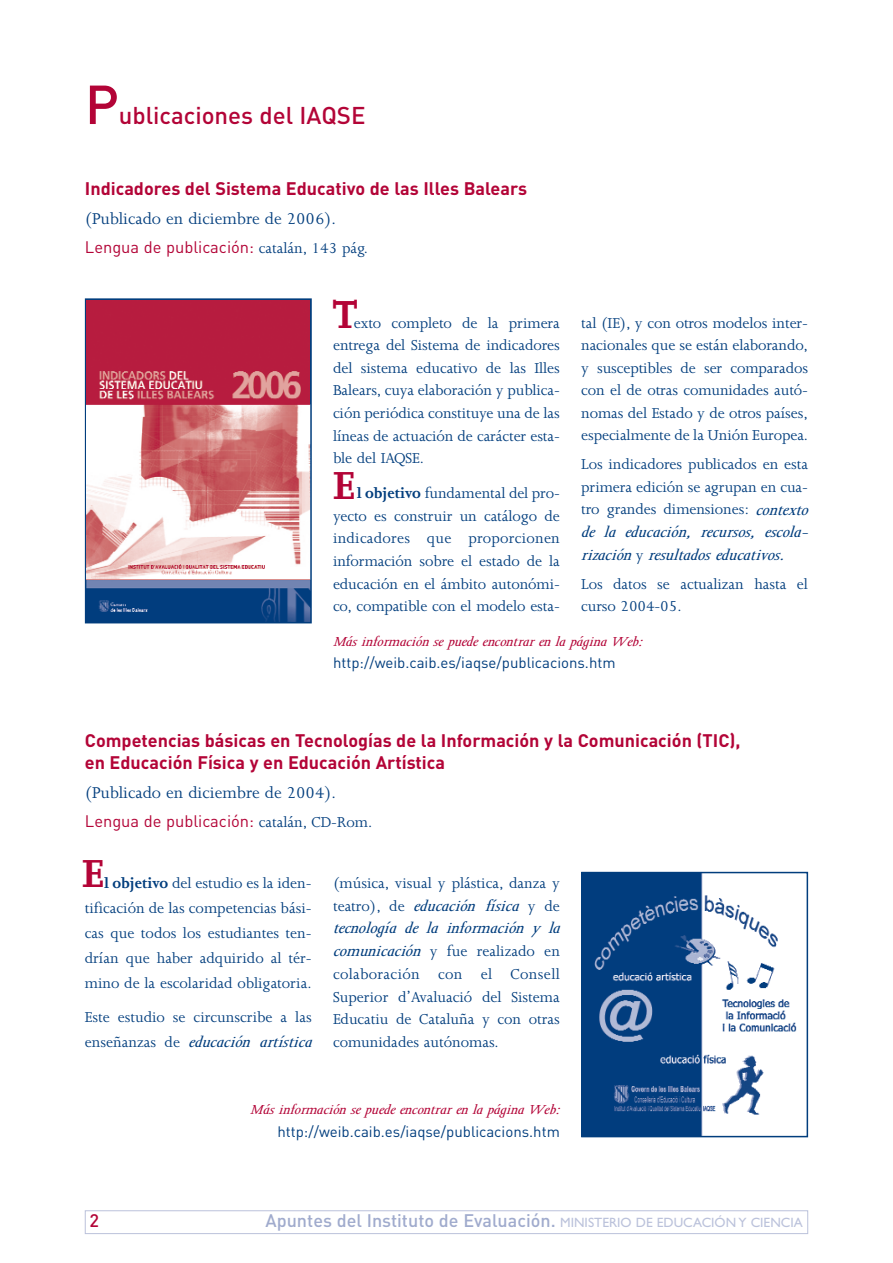
<style>
.page{position:relative;width:893px;height:1263px;background:#fff}
.page>*{position:absolute;margin:0;border:0;box-sizing:border-box;transform-origin:0 0}
.t1{font:500 54px "DIN";color:#b30437}
.t2{font:700 45px "Joanna";color:#b30437}
.t3{font:500 24px "DIN";color:#b30437}
.t4{font:700 18px/22.5px "DIN";color:#b30437}
.t5{font:500 18px "DIN";color:#a0abcd}
.t6{font:18px "Joanna";color:#013d7d}
.t7{font:500 18px "DIN";color:#b30437}
.t8{font:italic 17.25px/22.8px "Joanna";color:#013d7d;scale:1.2 1}
.t9{font:16.5px/22.5px "Joanna";letter-spacing:-.005em;color:#013d7d;text-align:justify}
.t10{font:16.5px "DIN";color:#b30437}
.t11{font:italic 15px "Joanna";color:#b30437;scale:1.2 1}
.t12{font:15px "DIN";color:#013d7d}
.s1{font-family:"Joanna";color:#013d7d}
.s2{font-weight:700}
.s3{font-style:italic;font-size:17.25px}
.s4{font-style:normal;font-size:16.5px}
.s5{font-family:"Gill Sans";font-weight:400;font-size:13.5px;color:#bbc2db}
</style>
<div class="page">
<div style="left:85px;top:1210px;width:723px;height:24px;border:1px solid #bbc2db"></div>
<img style="left:88px;top:579px;width:221px;height:41px">
<div style="left:85px;top:298px;width:227px;height:325px;border:2px solid #013d7d"></div>
<img style="left:87px;top:300px;width:223px;height:279px">
<img style="left:584px;top:875px;width:213px;height:259px">
<div style="left:581px;top:872px;width:227px;height:265px;border:2px solid #013d7d"></div>
<h1 class="t1" style="left:85px;top:85px;width:35px">P</h1>
<h3 class="t3" style="left:119px;top:107px;width:248px">ublicaciones del IAQSE</h3>
<p class="t4" style="left:85px;top:179px;width:443px">Indicadores del Sistema Educativo de las Illes Balears</p>
<p class="t6" style="left:85px;top:212px;width:253px">(Publicado en diciembre de 2006).</p>
<p class="t10" style="left:85px;top:241px;width:284px">Lengua de publicación: <span class="s1">catalán, 143 pág.</span></p>
<h2 class="t2" style="left:332px;top:298px;width:28px">T</h2>
<p class="t9" style="left:333px;top:313px;width:228px;text-indent:21px">exto completo de la primera entrega del Sistema de indicadores del sistema educativo de las Illes Balears, cuya elaboración y publica&shy;ción periódica constituye una de las líneas de actuación de carácter esta&shy;ble del IAQSE.</p>
<p class="t9" style="left:333px;top:484px;width:228px;text-indent:24px"><span class="s2">l objetivo</span> fundamental del pro&shy;yecto es construir un catálogo de indicadores que proporcionen información sobre el estado de la educación en el ámbito autonómi&shy;co, compatible con el modelo esta-</p>
<h2 class="t2" style="left:333px;top:469px;width:23px">E</h2>
<p class="t9" style="left:581px;top:313px;width:228px">tal (IE), y con otros modelos inter&shy;nacionales que se están elaborando, y susceptibles de ser comparados con el de otras comunidades autó&shy;nomas del Estado y de otros países, especialmente de la Unión Europea.</p>
<p class="t9" style="left:581px;top:455px;width:232px;text-align:left">Los indicadores publicados en esta primera edición se agrupan en cua&shy;tro grandes dimensiones: <span class="s3">contexto</span></p>
<p class="t8" style="left:581px;top:522px;width:194px">de la educación, recursos, escola&shy;rización <span class="s4">y</span> resultados educativos.</p>
<p class="t9" style="left:581px;top:574px;width:228px">Los datos se actualizan hasta el curso 2004-05.</p>
<p class="t11" style="left:333px;top:636px;width:262px">Más información se puede encontrar en la pág ina Web:</p>
<p class="t12" style="left:333px;top:657px;width:284px">http://weib.caib.es/iaqse/publicacions.htm</p>
<p class="t4" style="left:85px;top:731px;width:657px">Competencias básicas en Tecnologías de la Información y la Comunicación (TIC), en Educación Física y en Educación Artística</p>
<p class="t6" style="left:85px;top:786px;width:253px">(Publicado en diciembre de 2004).</p>
<p class="t10" style="left:85px;top:815px;width:289px">Lengua de publicación: <span class="s1">catalán, CD-Rom.</span></p>
<h2 class="t2" style="left:82px;top:858px;width:23px">E</h2>
<p class="t9" style="left:85px;top:872px;width:228px;line-height:25px;text-indent:19px"><span class="s2">l objetivo</span> del estudio es la iden&shy;tificación de las competencias bási&shy;cas que todos los estudiantes ten&shy;drían que haber adquirido al tér&shy;mino de la escolaridad obligatoria.</p>
<p class="t9" style="left:85px;top:1007px;width:228px">Este estudio se circunscribe a las</p>
<p class="t8" style="left:85px;top:1032px;width:194px"><span class="s4">e n s e ñ a n z a s d e</span> educación artística</p>
<p class="t9" style="left:333px;top:873px;width:228px">(música, visual y plástica, danza y</p>
<p class="t8" style="left:333px;top:896px;width:194px"><span class="s4">teatro), de</span> educación física <span class="s4">y de </span>tecnolog ía de la información y la</p>
<p class="t9" style="left:333px;top:941px;width:228px"><span class="s3">comunicación</span> y fue realizado en colaboración con el Consell Superior d’Avaluació del Sistema Educatiu de Cataluña y con otras comunidades autónomas.</p>
<p class="t11" style="left:250px;top:1104px;width:262px">Más información se puede encontrar en la pág ina Web:</p>
<p class="t12" style="left:277px;top:1126px;width:284px">http://weib.caib.es/iaqse/publicacions.htm</p>
<p class="t7" style="left:89px;top:1214px;width:11px">2</p>
<p class="t5" style="left:265px;top:1214px;width:539px">Apuntes del Instituto de Evaluación. <span class="s5">MINISTERIO DE EDUCACIÓN Y CIENCIA</span></p>
</div>
